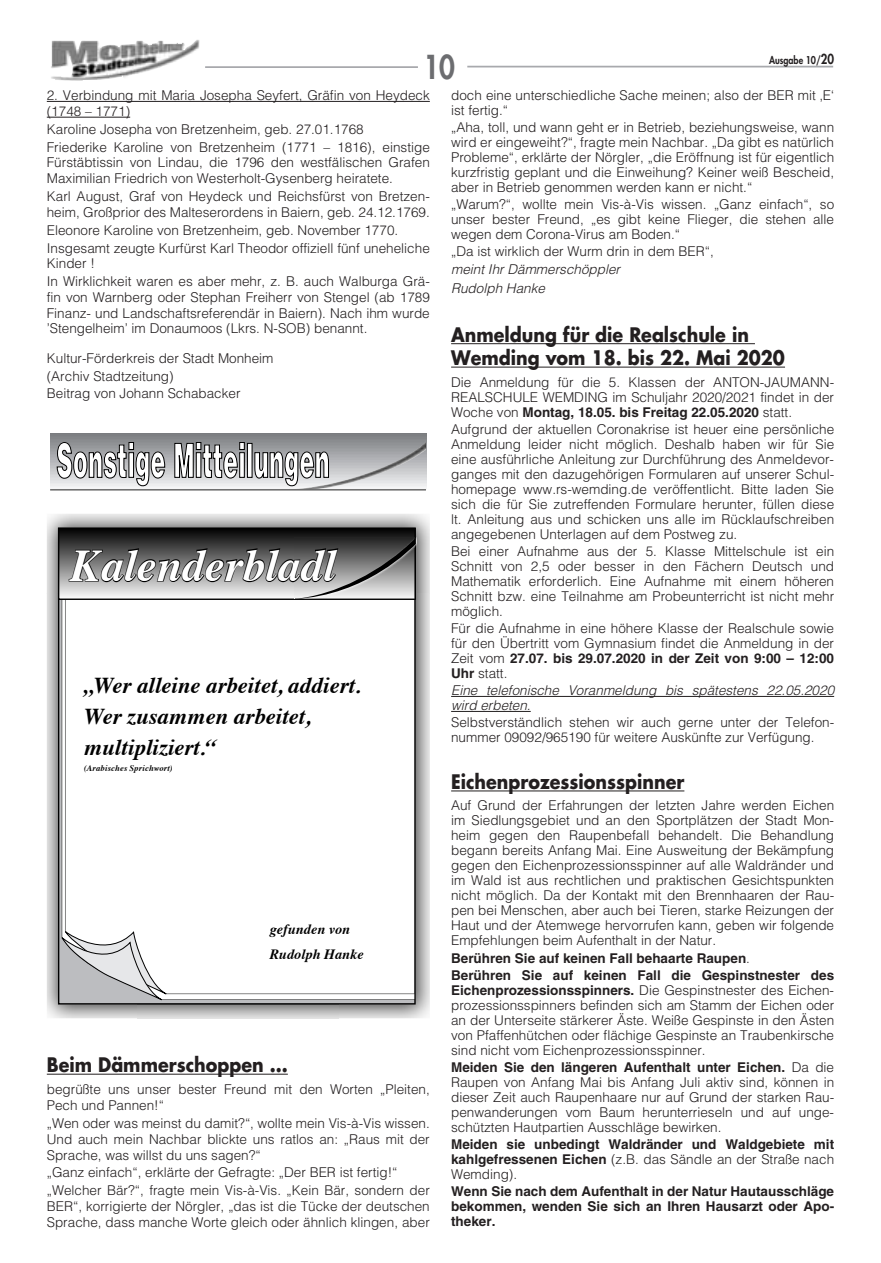
<style>
.page{position:relative;width:881px;height:1263px;background:#fff}
.page>*{position:absolute;margin:0;border:0;box-sizing:border-box;transform-origin:0 0}
.t1{font:900 47.1px "Helvetica";letter-spacing:.01em;color:#fff;scale:.47 1}
.t2{font:italic 700 45.3px "Times";color:#fff}
.t3{font:800 32.1px "Futura LT";color:#6c6d70;scale:.85 1}
.t4{font:italic 700 22.65px/31.2px "Times";letter-spacing:.005em;color:#000}
.t5{font:700 19.5px/23.4px "Futura LT";color:#231f20;scale:.9 1}
.t6{font:italic 700 14.1px/25.5px "Times";letter-spacing:.005em;color:#000}
.t7{font:300 13.5px/15px "Helvetica LT";color:#231f20}
.t8{font:700 13.5px/15px "Helvetica LT";color:#231f20;text-align:justify}
.t9{font:italic 300 13.5px/19.2px "Helvetica LT";color:#231f20}
.t10{font:800 10.5px "Futura LT";color:#231f20;scale:.85 1}
.t11{font:italic 700 8.55px "Times";letter-spacing:.025em;color:#000}
.s1{font-size:13.5px}
.s2{font-weight:700}
.s3{font-weight:300}
</style>
<div class="page">
<img style="left:51px;top:40px;width:148px;height:41px">
<hr style="left:205px;top:66px;width:213px;height:2px;background:#a8a9ad">
<hr style="left:467px;top:66px;width:365px;height:1px;background:#a8a9ad">
<hr style="left:451px;top:343px;width:303px;height:1px;background:#231f20">
<hr style="left:451px;top:367px;width:333px;height:1px;background:#231f20">
<hr style="left:451px;top:696px;width:382px;height:1px;background:#231f20">
<hr style="left:451px;top:711px;width:79px;height:1px;background:#231f20">
<hr style="left:451px;top:790px;width:233px;height:1px;background:#231f20">
<hr style="left:47px;top:101px;width:382px;height:1px;background:#231f20">
<hr style="left:47px;top:117px;width:83px;height:1px;background:#231f20">
<hr style="left:47px;top:1074px;width:241px;height:1px;background:#231f20">
<img style="left:50px;top:433px;width:376px;height:54px">
<img style="left:266px;top:442px;width:160px;height:47px">
<svg style="left:57px;top:442px;width:108px;height:44px;background:#9b9c9e"></svg>
<svg style="left:174px;top:442px;width:71px;height:37px;background:#868789"></svg>
<div style="left:247px;top:443px;width:5px;height:35px;border:1px solid #000"></div>
<svg style="left:254px;top:451px;width:75px;height:35px;background:#9b9c9e"></svg>
<hr style="left:50px;top:430px;width:376px;height:1px;background:#666">
<hr style="left:50px;top:489px;width:376px;height:1px;background:#666">
<img style="left:47px;top:514px;width:382px;height:79px">
<img style="left:47px;top:593px;width:90px;height:425px">
<img style="left:339px;top:593px;width:90px;height:425px">
<img style="left:137px;top:1004px;width:202px;height:14px">
<img style="left:147px;top:1004px;width:180px;height:1px">
<svg style="left:65px;top:600px;width:349px;height:394px"></svg>
<svg style="left:58px;top:528px;width:357px;height:72px;background:#6a6a6a"></svg>
<svg style="left:61px;top:931px;width:106px;height:69px"></svg>
<h3 class="t3" style="left:423px;top:46px;width:39px">10</h3>
<p class="t10" style="left:768px;top:53px;width:78px">Ausgabe 10/<span class="s1">20</span></p>
<p class="t7" style="left:451px;top:88px;width:384px">doch eine unterschiedliche Sache meinen; also der BER mit ‚E‘ ist fertig. “</p>
<p class="t7" style="left:451px;top:120px;width:384px;text-align:justify">„Aha, toll, und wann geht er in Betrieb, beziehungsweise, wann wird er eingeweiht?“, fragte mein Nachbar. „Da gibt es natürlich Probleme“, erklärte der Nörgler, „die Eröffnung ist für eigentlich kurzfristig geplant und die Einweihung? Keiner weiß Bescheid, aber in Betrieb genommen werden kann er nicht. “</p>
<p class="t7" style="left:451px;top:197px;width:384px;text-align:justify">„Warum?“, wollte mein Vis-à-Vis wissen. „Ganz einfach“, so unser bester Freund, „es gibt keine Flieger, die stehen alle wegen dem Corona-Virus am Boden. “</p>
<p class="t7" style="left:451px;top:244px;width:264px">„Da ist wirklich der Wurm drin in dem BER“,</p>
<p class="t9" style="left:451px;top:259px;width:170px">meint Ihr Dämmerschöppler<br>Rudolph Hanke</p>
<h3 class="t5" style="left:451px;top:322px;width:372px">Anmeldung für die Realschule in<br>Wemding vom 18. bis 22. Mai 2020</h3>
<p class="t7" style="left:451px;top:374px;width:384px;text-align:justify">Die Anmeldung für die 5. Klassen der ANTON-JAUMANN-REALSCHULE WEMDING im Schuljahr 2020/2021 findet in der Woche von <span class="s2">Montag, 18.05. bis Freitag 22.05.2020</span> statt.</p>
<p class="t7" style="left:451px;top:421px;width:384px;text-align:justify">Aufgrund der aktuellen Coronakrise ist heuer eine persönliche Anmeldung leider nicht möglich. Deshalb haben wir für Sie eine ausführliche Anleitung zur Durchführung des Anmeldevor&shy;ganges mit den dazugehörigen Formularen auf unserer Schul&shy;homepage www. rs-wemding. de veröffentlicht. Bitte laden Sie sich die für Sie zutreffenden Formulare herunter, füllen diese lt. Anleitung aus und schicken uns alle im Rücklaufschreiben angegebenen Unterlagen auf dem Postweg zu.</p>
<p class="t7" style="left:451px;top:543px;width:384px;text-align:justify">Bei einer Aufnahme aus der 5. Klasse Mittelschule ist ein Schnitt von 2,5 oder besser in den Fächern Deutsch und Mathematik erforderlich. Eine Aufnahme mit einem höheren Schnitt bzw. eine Teilnahme am Probeunterricht ist nicht mehr möglich.</p>
<p class="t7" style="left:451px;top:620px;width:384px;text-align:justify">Für die Aufnahme in eine höhere Klasse der Realschule sowie für den Übertritt vom Gymnasium findet die Anmeldung in der Zeit vom <span class="s2">27.07. bis 29.07.2020 in der Zeit von 9:00 – 12:00<br>Uhr</span> statt.</p>
<p class="t9" style="left:451px;top:683px;width:384px;line-height:15px">Eine telefonische Voranmeldung bis spätestens 22.05.2020 wird erbeten.</p>
<p class="t7" style="left:451px;top:715px;width:384px">Selbstverständlich stehen wir auch gerne unter der Telefon&shy;nummer 09092/965190 für weitere Auskünfte zur Verfügung.</p>
<h3 class="t5" style="left:451px;top:770px;width:260px">Eichenprozessionsspinner</h3>
<p class="t7" style="left:451px;top:798px;width:384px;text-align:justify">Auf Grund der Erfahrungen der letzten Jahre werden Eichen im Siedlungsgebiet und an den Sportplätzen der Stadt Mon&shy;heim gegen den Raupenbefall behandelt. Die Behandlung begann bereits Anfang Mai. Eine Ausweitung der Bekämpfung gegen den Eichenprozessionsspinner auf alle Waldränder und im Wald ist aus rechtlichen und praktischen Gesichtspunkten nicht möglich. Da der Kontakt mit den Brennhaaren der Rau&shy;pen bei Menschen, aber auch bei Tieren, starke Reizungen der Haut und der Atemwege hervorrufen kann, geben wir folgende Empfehlungen beim Aufenthalt in der Natur.</p>
<p class="t8" style="left:451px;top:949px;width:384px;line-height:17.1px">Berühren Sie auf keinen Fall behaarte Raupen<span class="s3">.<br></span>Berühren Sie auf keinen Fall die Gespinstnester des</p>
<p class="t7" style="left:451px;top:982px;width:384px;text-align:justify"><span class="s2">Eichenprozessionsspinners.</span> Die Gespinstnester des Eichen&shy;prozessionsspinners befinden sich am Stamm der Eichen oder an der Unterseite stärkerer Äste. Weiße Gespinste in den Ästen von Pfaffenhütchen oder flächige Gespinste an Traubenkirsche sind nicht vom Eichenprozessionsspinner.</p>
<p class="t7" style="left:451px;top:1059px;width:384px;text-align:justify"><span class="s2">Meiden Sie den längeren Aufenthalt unter Eichen.</span> Da die Raupen von Anfang Mai bis Anfang Juli aktiv sind, können in dieser Zeit auch Raupenhaare nur auf Grund der starken Rau&shy;penwanderungen vom Baum herunterrieseln und auf unge&shy;schützten Hautpartien Ausschläge bewirken.</p>
<p class="t8" style="left:451px;top:1136px;width:384px">Meiden sie unbedingt Waldränder und Waldgebiete mit kahlgefressenen Eichen <span class="s3">(z. B. das Sändle an der Straße nach Wemding).</span></p>
<p class="t8" style="left:451px;top:1183px;width:384px">Wenn Sie nach dem Aufenthalt in der Natur Hautausschläge bekommen, wenden Sie sich an Ihren Hausarzt oder Apo&shy;theker.</p>
<p class="t7" style="left:47px;top:87px;width:384px;line-height:15.8px">2. Verbindung mit Maria Josepha Seyfert, Gräfin von Heydeck (1748 – 1771)</p>
<p class="t7" style="left:47px;top:120px;width:384px;line-height:17.9px">Karoline Josepha von Bretzenheim, geb. 27.01. 1768<br>Friederike Karoline von Bretzenheim (1771 – 1816), einstige</p>
<p class="t7" style="left:47px;top:155px;width:384px;line-height:15.8px">Fürstäbtissin von Lindau, die 1796 den westfälischen Grafen<br>Maximilian Friedrich von Westerholt-Gysenberg heiratete.</p>
<p class="t7" style="left:47px;top:188px;width:384px;line-height:15.8px">Karl August, Graf von Heydeck und Reichsfürst von Bretzen&shy;heim, Großprior des Malteserordens in Baiern, geb. 24. 12. 1769.</p>
<p class="t7" style="left:47px;top:221px;width:384px;line-height:17.9px">Eleonore Karoline von Bretzenheim, geb. November 1770.<br>Insgesamt zeugte Kurfürst Karl Theodor offiziell fünf uneheliche</p>
<p class="t7" style="left:47px;top:254px;width:384px;line-height:17.9px">Kinder !<br>In Wirklichkeit waren es aber mehr, z. B. auch Walburga Grä-</p>
<p class="t7" style="left:47px;top:289px;width:384px;line-height:15.8px;text-align:justify">fin von Warnberg oder Stephan Freiherr von Stengel (ab 1789<br>Finanz- und Landschaftsreferendär in Baiern). Nach ihm wurde ’Stengelheim’ im Donaumoos (Lkrs. N-SOB) benannt.</p>
<p class="t7" style="left:47px;top:349px;width:228px;line-height:17.9px">Kultur-Förderkreis der Stadt Monheim (Archiv Stadtzeitung)<br>Beitrag von Johann Schabacker</p>
<h1 class="t1" style="left:56px;top:430px;width:582px">Sonstige Mitteilungen</h1>
<h2 class="t2" style="left:71px;top:523px;width:266px">Kalenderbladl</h2>
<h3 class="t4" style="left:84px;top:668px;width:278px">„Wer alleine arbeitet, addiert.<br>Wer zusammen arbeitet, multipliziert.“</h3>
<p class="t11" style="left:84px;top:760px;width:90px">(Arabisches Sprichwort)</p>
<p class="t6" style="left:269px;top:915px;width:96px">gefunden von<br>Rudolph Hanke</p>
<h3 class="t5" style="left:47px;top:1053px;width:269px">Beim Dämmerschoppen ...</h3>
<p class="t7" style="left:47px;top:1081px;width:384px;line-height:15.8px">begrüßte uns unser bester Freund mit den Worten „Pleiten,<br>Pech und Pannen!“</p>
<p class="t7" style="left:47px;top:1115px;width:384px;line-height:15.8px">„Wen oder was meinst du damit?“, wollte mein Vis-à-Vis wissen.<br>Und auch mein Nachbar blickte uns ratlos an: „Raus mit der<br>Sprache, was willst du uns sagen?“</p>
<p class="t7" style="left:47px;top:1163px;width:384px;line-height:17.9px">„Ganz einfach“, erklärte der Gefragte: „Der BER ist fertig!“ „Welcher Bär?“, fragte mein Vis-à-Vis. „Kein Bär, sondern der</p>
<p class="t7" style="left:47px;top:1198px;width:384px;line-height:15.8px">BER“, korrigierte der Nörgler, „das ist die Tücke der deutschen<br>Sprache, dass manche Worte gleich oder ähnlich klingen, aber</p>
</div>
